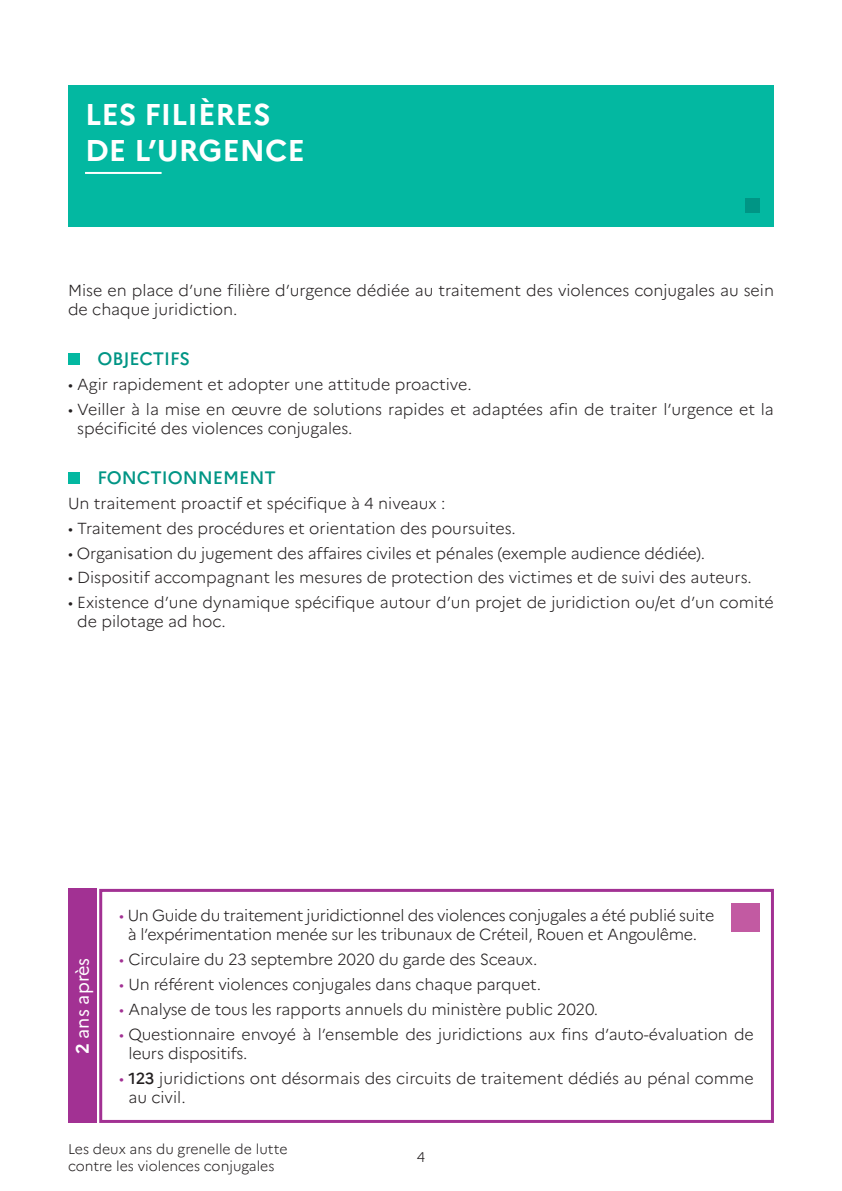
<style>
.page{position:relative;width:842px;height:1191px;background:#fff}
.page>*{position:absolute;margin:0;border:0;box-sizing:border-box;transform-origin:0 0}
.Titres{font:700 30px/36px "Marianne";color:#fff}
.t1{font:500 18px "Marianne";color:#009585}
.t2{font:18px "Marianne";color:#fff}
.Textes_courants{font:300 16px/19.2px "Marianne";letter-spacing:-.01em;color:#231f20}
.t3{font:300 14px/16.8px "Marianne";color:#231f20}
.s1{font-weight:700}
.s2{color:#a23193}
.s3{font-weight:500}
</style>
<div class="page">
<div style="left:68px;top:353px;width:11px;height:12px;background:#03b8a1"></div>
<div style="left:68px;top:472px;width:11px;height:12px;background:#03b8a1"></div>
<div style="left:68px;top:85px;width:706px;height:142px;background:#03b8a1"></div>
<hr style="left:85px;top:172px;width:77px;height:2px;background:#fff">
<div style="left:746px;top:198px;width:14px;height:15px;background:#009585"></div>
<div style="left:99px;top:889px;width:675px;height:234px;border:3px solid #a23193"></div>
<div style="left:68px;top:889px;width:28px;height:234px;background:#a23193"></div>
<div style="left:731px;top:903px;width:29px;height:28px;background:#c25aa2"></div>
<p class="Titres" style="left:85px;top:96px;width:221px">LES FILIÈRES<br>DE L’URGENCE</p>
<p class="Textes_courants" style="left:68px;top:280px;width:707px">Mise en place d’une filière d’urgence dédiée au traitement des violences conjugales au sein de chaque juridiction.</p>
<p class="t1" style="left:97px;top:347px;width:94px">OBJECTIFS</p>
<p class="Textes_courants" style="left:68px;top:374px;width:405px">• Agir rapidement et adopter une attitude proactive.</p>
<p class="Textes_courants" style="left:77px;top:399px;width:698px;text-indent:-9px">• Veiller à la mise en œuvre de solutions rapides et adaptées afin de traiter l’urgence et la spécificité des violences conjugales.</p>
<p class="t1" style="left:97px;top:466px;width:180px">FONCTIONNEMENT</p>
<p class="Textes_courants" style="left:68px;top:493px;width:379px">Un traitement proactif et spécifique à 4 niveaux :</p>
<p class="Textes_courants" style="left:68px;top:518px;width:449px">• Traitement des procédures et orientation des poursuites.</p>
<p class="Textes_courants" style="left:68px;top:543px;width:639px">• Organisation du jugement des affaires civiles et pénales (exemple audience dédiée).</p>
<p class="Textes_courants" style="left:68px;top:568px;width:685px">• Dispositif accompagnant les mesures de protection des victimes et de suivi des auteurs.</p>
<p class="Textes_courants" style="left:77px;top:593px;width:698px;text-indent:-9px">• Existence d’une dynamique spécifique autour d’un projet de juridiction ou/et d’un comité de pilotage ad hoc.</p>
<p class="t2" style="left:72px;top:1054px;width:98px;rotate:-90deg"><span class="s1">2</span> ans après</p>
<p class="Textes_courants" style="left:119px;top:905px;width:597px;text-align:center"><span class="s2">•</span> Un Guide du traitement juridictionnel des violences conjugales a été publié suite à l’expérimentation menée sur les tribunaux de Créteil, Rouen et Angoulême.</p>
<p class="Textes_courants" style="left:119px;top:949px;width:420px"><span class="s2">•</span> Circulaire du 23 septembre 2020 du garde des Sceaux.</p>
<p class="Textes_courants" style="left:119px;top:974px;width:423px"><span class="s2">•</span> Un référent violences conjugales dans chaque parquet.</p>
<p class="Textes_courants" style="left:119px;top:999px;width:480px"><span class="s2">•</span> Analyse de tous les rapports annuels du ministère public 2020.</p>
<p class="Textes_courants" style="left:128px;top:1024px;width:627px;text-indent:-9px"><span class="s2">•</span> Questionnaire envoyé à l’ensemble des juridictions aux fins d’auto-évaluation de leurs dispositifs.</p>
<p class="Textes_courants" style="left:128px;top:1068px;width:627px;text-indent:-9px"><span class="s2">•</span> <span class="s3">123</span> juridictions ont désormais des circuits de traitement dédiés au pénal comme au civil.</p>
<p class="t3" style="left:68px;top:1140px;width:221px">Les deux ans du grenelle de lutte contre les violences conjugales</p>
<p class="t3" style="left:417px;top:1148px;width:10px">4</p>
</div>
